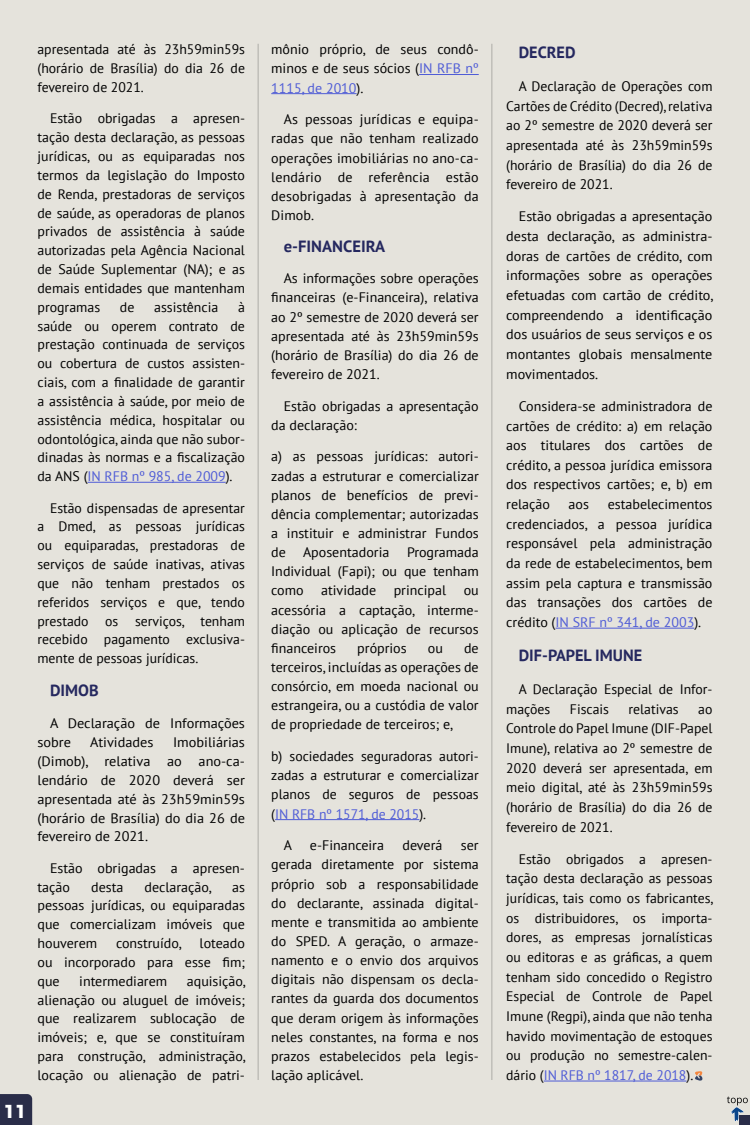
<style>
.page{position:relative;width:750px;height:1125px;background:#e5e3dc}
.page>*{position:absolute;margin:0;border:0;box-sizing:border-box;transform-origin:0 0}
.t1{font:700 18.75px "Montserrat";color:#fff}
.t2{font:700 16.25px "PT Sans";color:#25285f}
.t3{font:13.75px/19.1px "PT Sans";color:#000;text-align:justify}
.t4{font:13.75px/18.9px "PT Sans";color:#000;scale:1.04 1}
.s1{color:#4f5cd6}
</style>
<div class="page">
<hr style="left:88px;top:482px;width:138px;height:1px;background:#4f5cd6">
<hr style="left:419px;top:74px;width:60px;height:1px;background:#4f5cd6">
<hr style="left:271px;top:93px;width:86px;height:1px;background:#4f5cd6">
<hr style="left:275px;top:819px;width:144px;height:1px;background:#4f5cd6">
<hr style="left:556px;top:628px;width:138px;height:1px;background:#4f5cd6">
<hr style="left:544px;top:1081px;width:142px;height:1px;background:#4f5cd6">
<hr style="left:258px;top:44px;width:1px;height:1036px;background:#000">
<hr style="left:492px;top:44px;width:1px;height:1036px;background:#000">
<svg style="left:727px;top:1097px;width:21px;height:28px"></svg>
<svg style="left:0;top:1094px;width:32px;height:31px"></svg>
<svg style="left:695px;top:1071px;width:8px;height:10px"></svg>
<div style="left:740px;top:1115px;width:10px;height:10px;background:#2a2d49"></div>
<h1 class="t1" style="left:4px;top:1096px;width:24px">11</h1>
<p class="t3" style="left:38px;top:40px;width:209px">apresentada até às 23h59min59s (horário de Brasília) do dia 26 de fevereiro de 2021.</p>
<p class="t3" style="left:38px;top:109px;width:209px;text-indent:12px">Estão obrigadas a apresen&shy;tação desta declaração, as pessoas jurídicas, ou as equiparadas nos termos da legislação do Imposto de Renda, prestadoras de serviços de saúde, as operadoras de planos privados de assistência à saúde autorizadas pela Agência Nacional de Saúde Suplementar (NA); e as demais entidades que mantenham programas</p>
<p class="t3" style="left:120px;top:297px;width:16px">de</p>
<p class="t3" style="left:154px;top:297px;width:66px">assistência</p>
<p class="t3" style="left:38px;top:297px;width:209px;text-indent:201px">à saúde ou operem contrato de prestação continuada de serviços ou cobertura de custos assisten&shy;ciais, com a finalidade de garantir a assistência à saúde, por meio de assistência médica, hospitalar ou odontológica, ainda que não subor&shy;dinadas às normas e a fiscalização da ANS (<span class="s1">IN RFB nº 985, de 2009</span>).</p>
<p class="t3" style="left:38px;top:498px;width:209px;text-indent:12px">Estão dispensadas de apresentar a Dmed, as pessoas jurídicas ou equiparadas, prestadoras de serviços de saúde inativas, ativas que não tenham prestados os referidos serviços e que, tendo prestado os serviços, tenham recebido pagamento exclusiva&shy;mente de pessoas jurídicas.</p>
<p class="t2" style="left:50px;top:679px;width:50px">DIMOB</p>
<p class="t4" style="left:38px;top:714px;width:201px;text-indent:12px">A Declaração de Informações sobre</p>
<p class="t4" style="left:38px;top:733px;width:201px;text-align:justify;text-indent:136px">Imobiliárias (Dimob), relativa ao ano-ca&shy;lendário de 2020 deverá ser apresentada até às 23h59min59s (horário de Brasília) do dia 26 de fevereiro de 2021.</p>
<p class="t3" style="left:38px;top:858px;width:209px;text-indent:12px">Estão obrigadas a apresen&shy;tação</p>
<p class="t4" style="left:90px;top:733px;width:62px">Atividades</p>
<p class="t3" style="left:91px;top:877px;width:34px">desta</p>
<p class="t3" style="left:145px;top:877px;width:69px">declaração,</p>
<p class="t3" style="left:38px;top:877px;width:209px;text-indent:195px">as pessoas jurídicas, ou equiparadas que comercializam imóveis que houverem</p>
<p class="t3" style="left:116px;top:933px;width:67px">construído,</p>
<p class="t3" style="left:38px;top:934px;width:209px;text-indent:162px">loteado ou incorporado para esse fim; que</p>
<p class="t3" style="left:38px;top:971px;width:210px;text-indent:149px">aquisição, alienação ou aluguel de imóveis; que realizarem sublocação de imóveis; e, que se constituíram para construção, administração, locação ou alienação de patri-</p>
<p class="t3" style="left:79px;top:971px;width:89px">intermediarem</p>
<p class="t3" style="left:271px;top:40px;width:209px">mônio próprio, de seus condô&shy;minos e de seus sócios (<span class="s1">IN RFB nº 1115, de 2010</span>).</p>
<p class="t3" style="left:271px;top:110px;width:209px;text-indent:12px">As pessoas jurídicas e equipa&shy;radas que não tenham realizado operações imobiliárias no ano-ca&shy;lendário de referência estão desobrigadas à apresentação da Dimob.</p>
<p class="t2" style="left:284px;top:235px;width:103px">e-FINANCEIRA</p>
<p class="t3" style="left:271px;top:269px;width:209px;text-indent:12px">As informações sobre operações financeiras (e-Financeira), relativa ao 2º semestre de 2020 deverá ser apresentada até às 23h59min59s (horário de Brasília) do dia 26 de fevereiro de 2021.</p>
<p class="t3" style="left:271px;top:396px;width:209px;text-indent:12px">Estão obrigadas a apresentação da declaração:</p>
<p class="t3" style="left:271px;top:447px;width:209px">a) as pessoas jurídicas: autori&shy;zadas a estruturar e comercializar planos de benefícios de previ&shy;dência complementar; autorizadas a instituir e administrar Fundos de</p>
<p class="t3" style="left:303px;top:542px;width:88px">Aposentadoria</p>
<p class="t3" style="left:271px;top:542px;width:209px;text-indent:136px">Programada Individual (Fapi); ou que tenham como</p>
<p class="t3" style="left:321px;top:581px;width:57px">atividade</p>
<p class="t3" style="left:394px;top:581px;width:54px">principal</p>
<p class="t3" style="left:271px;top:581px;width:209px;text-indent:192px">ou acessória a captação, interme&shy;diação ou aplicação de recursos financeiros</p>
<p class="t3" style="left:357px;top:638px;width:51px">próprios</p>
<p class="t3" style="left:428px;top:638px;width:17px">ou</p>
<p class="t3" style="left:271px;top:638px;width:209px;text-indent:193px">de terceiros, incluídas as operações de consórcio, em moeda nacional ou estrangeira, ou a custódia de valor de propriedade de terceiros; e,</p>
<p class="t3" style="left:271px;top:746px;width:209px">b) sociedades seguradoras autori&shy;zadas a estruturar e comercializar planos de seguros de pessoas (<span class="s1">IN RFB nº 1571, de 2015</span>).</p>
<p class="t3" style="left:284px;top:836px;width:10px">A</p>
<p class="t3" style="left:310px;top:836px;width:76px">e-Financeira</p>
<p class="t3" style="left:403px;top:836px;width:41px">deverá</p>
<p class="t3" style="left:271px;top:836px;width:209px;text-indent:190px">ser gerada diretamente por sistema próprio sob a responsabilidade do declarante, assinada digital&shy;mente e transmitida ao ambiente do SPED. A geração, o armaze&shy;namento e o envio dos arquivos digitais não dispensam os decla&shy;rantes da guarda dos documentos que deram origem às informações neles constantes, na forma e nos prazos estabelecidos pela legis&shy;lação aplicável.</p>
<p class="t2" style="left:519px;top:41px;width:58px">DECRED</p>
<p class="t3" style="left:506px;top:76px;width:208px;line-height:19.6px;text-indent:12px">A Declaração de Operações com Cartões de Crédito (Decred), relativa ao 2º semestre de 2020 deverá ser apresentada até às 23h59min59s (horário de Brasília) do dia 26 de fevereiro de 2021.</p>
<p class="t3" style="left:506px;top:206px;width:209px;line-height:19.6px;text-indent:13px">Estão obrigadas a apresentação desta declaração, as administra&shy;doras de cartões de crédito, com informações sobre as operações efetuadas com cartão de crédito, compreendendo a identificação dos usuários de seus serviços e os montantes globais mensalmente movimentados.</p>
<p class="t3" style="left:506px;top:396px;width:208px;line-height:19.6px;text-indent:12px">Considera-se administradora de cartões de crédito: a) em relação aos titulares dos cartões de crédito, a pessoa jurídica emissora dos respectivos cartões; e, b) em relação</p>
<p class="t3" style="left:506px;top:494px;width:208px;line-height:19.6px;text-indent:101px">estabelecimentos credenciados, a pessoa jurídica responsável pela administração da rede de estabelecimentos, bem assim pela captura e transmissão das transações dos cartões de crédito (<span class="s1">IN SRF nº 341, de 2003</span>).</p>
<p class="t2" style="left:519px;top:644px;width:125px">DIF-PAPEL IMUNE</p>
<p class="t3" style="left:506px;top:679px;width:208px;line-height:19.6px;text-indent:12px">A Declaração Especial de Infor&shy;mações</p>
<p class="t3" style="left:569px;top:494px;width:22px">aos</p>
<p class="t3" style="left:570px;top:699px;width:41px">Fiscais</p>
<p class="t3" style="left:629px;top:699px;width:52px">relativas</p>
<p class="t3" style="left:506px;top:699px;width:208px;line-height:19.6px;text-indent:192px">ao Controle do Papel Imune (DIF-Papel Imune), relativa ao 2º semestre de 2020 deverá ser apresentada, em meio digital, até às 23h59min59s (horário de Brasília) do dia 26 de fevereiro de 2021.</p>
<p class="t3" style="left:506px;top:849px;width:209px;line-height:19.6px;text-indent:12px">Estão obrigados a apresen&shy;tação desta declaração as pessoas jurídicas, tais como os fabricantes, os distribuidores, os importa&shy;dores, as empresas jornalísticas ou editoras e as gráficas, a quem tenham sido concedido o Registro Especial de Controle de Papel Imune (Regpi), ainda que não tenha havido movimentação de estoques ou produção no semestre-calen&shy;dário (<span class="s1">IN RFB nº 1817, de 2018</span>).</p>
</div>
